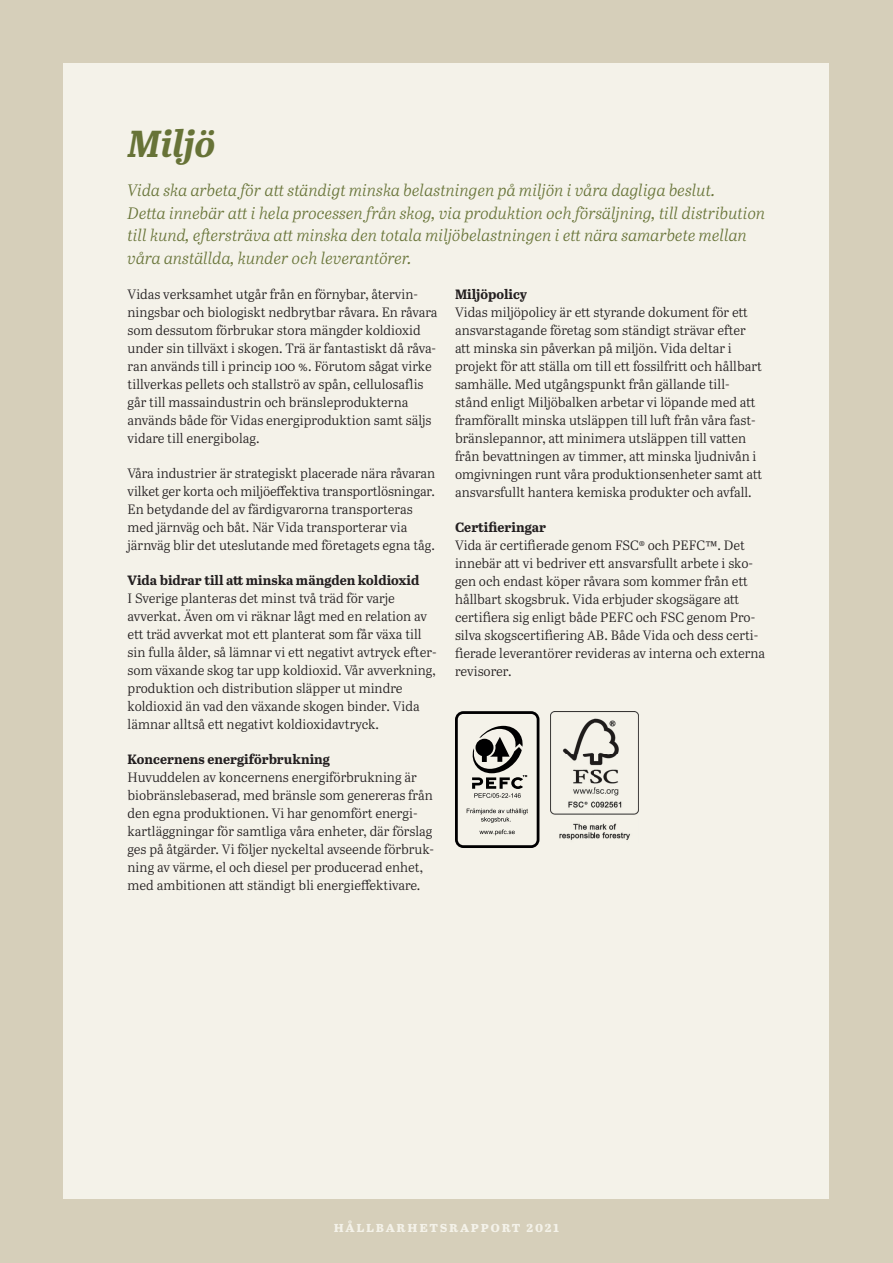
<style>
.page{position:relative;width:893px;height:1263px;background:#d6cfba}
.page>*{position:absolute;margin:0;border:0;box-sizing:border-box;transform-origin:0 0}
.t1{font:italic 700 37.5px "Abril Text";letter-spacing:-.01em;color:#677337}
.t2{font:italic 16.5px/22.5px "Abril Text Lt";color:#677337}
.t3{font:700 15px "Abril Text";letter-spacing:.11em;color:#f4f2e9}
.t4{font:13.5px/18px "Abril Text Lt";color:#231f20}
.t5{font:700 13.5px "Abril Text";color:#231f20}
</style>
<div class="page">
<div style="left:64px;top:64px;width:765px;height:1135px;background:#f4f2e9"></div>
<svg style="left:455px;top:711px;width:84px;height:137px"></svg>
<img style="left:551px;top:711px;width:88px;height:129px">
<h1 class="t1" style="left:128px;top:116px;width:90px">Miljö</h1>
<p class="t2" style="left:128px;top:179px;width:639px">Vida ska arbeta för att ständigt minska belastningen på miljön i våra dagliga beslut.<br>Detta innebär att i hela processen från skog, via produktion och försäljning, till distribution till kund, eftersträva att minska den totala miljöbelastningen i ett nära samarbete mellan våra anställda, kunder och leverantörer.</p>
<p class="t4" style="left:128px;top:284px;width:312px">Vidas verksamhet utgår från en förnybar, återvin&shy;ningsbar och biologiskt nedbrytbar råvara. En råvara som dessutom förbrukar stora mängder koldioxid under sin tillväxt i skogen. Trä är fantastiskt då råva&shy;ran används till i princip 100 %. Förutom sågat virke tillverkas pellets och stallströ av spån, cellulosaflis går till massaindustrin och bränsleprodukterna används både för Vidas energiproduktion samt säljs vidare till energibolag.</p>
<p class="t4" style="left:128px;top:463px;width:309px">Våra industrier är strategiskt placerade nära råvaran vilket ger korta och miljöeffektiva transportlösningar.<br>En betydande del av färdigvarorna transporteras med järnväg och båt. När Vida transporterar via järnväg blir det uteslutande med företagets egna tåg.</p>
<p class="t5" style="left:128px;top:570px;width:293px">Vida bidrar till att minska mängden koldioxid</p>
<p class="t4" style="left:128px;top:588px;width:311px">I Sverige planteras det minst två träd för varje avverkat. Även om vi räknar lågt med en relation av ett träd avverkat mot ett planterat som får växa till sin fulla ålder, så lämnar vi ett negativt avtryck efter&shy;som växande skog tar upp koldioxid. Vår avverkning, produktion och distribution släpper ut mindre koldioxid än vad den växande skogen binder. Vida lämnar alltså ett negativt koldioxidavtryck.</p>
<p class="t5" style="left:128px;top:749px;width:204px">Koncernens energiförbrukning</p>
<p class="t4" style="left:128px;top:767px;width:308px">Huvuddelen av koncernens energiförbrukning är biobränslebaserad, med bränsle som genereras från den egna produktionen. Vi har genomfört energi&shy;kartläggningar för samtliga våra enheter, där förslag ges på åtgärder. Vi följer nyckeltal avseende förbruk&shy;ning av värme, el och diesel per producerad enhet, med ambitionen att ständigt bli energieffektivare.</p>
<p class="t5" style="left:455px;top:284px;width:74px">Miljöpolicy</p>
<p class="t4" style="left:455px;top:302px;width:309px">Vidas miljöpolicy är ett styrande dokument för ett ansvarstagande företag som ständigt strävar efter att minska sin påverkan på miljön. Vida deltar i projekt för att ställa om till ett fossilfritt och hållbart samhälle. Med utgångspunkt från gällande till&shy;stånd enligt Miljöbalken arbetar vi löpande med att framförallt minska utsläppen till luft från våra fast&shy;bränslepannor, att minimera utsläppen till vatten från bevattningen av timmer, att minska ljudnivån i omgivningen runt våra produktionsenheter samt att ansvarsfullt hantera kemiska produkter och avfall.</p>
<p class="t5" style="left:455px;top:517px;width:93px">Certifieringar</p>
<p class="t4" style="left:455px;top:535px;width:312px">Vida är certifierade genom FSC® och PEFC™. Det innebär att vi bedriver ett ansvarsfullt arbete i sko&shy;gen och endast köper råvara som kommer från ett hållbart skogsbruk. Vida erbjuder skogsägare att certifiera sig enligt både PEFC och FSC genom Pro&shy;silva skogscertifiering AB. Både Vida och dess certi&shy;fierade leverantörer revideras av interna och externa revisorer.</p>
<p class="t3" style="left:334px;top:1216px;width:227px">HÅLLBARHETSRAPPORT 2021</p>
</div>
